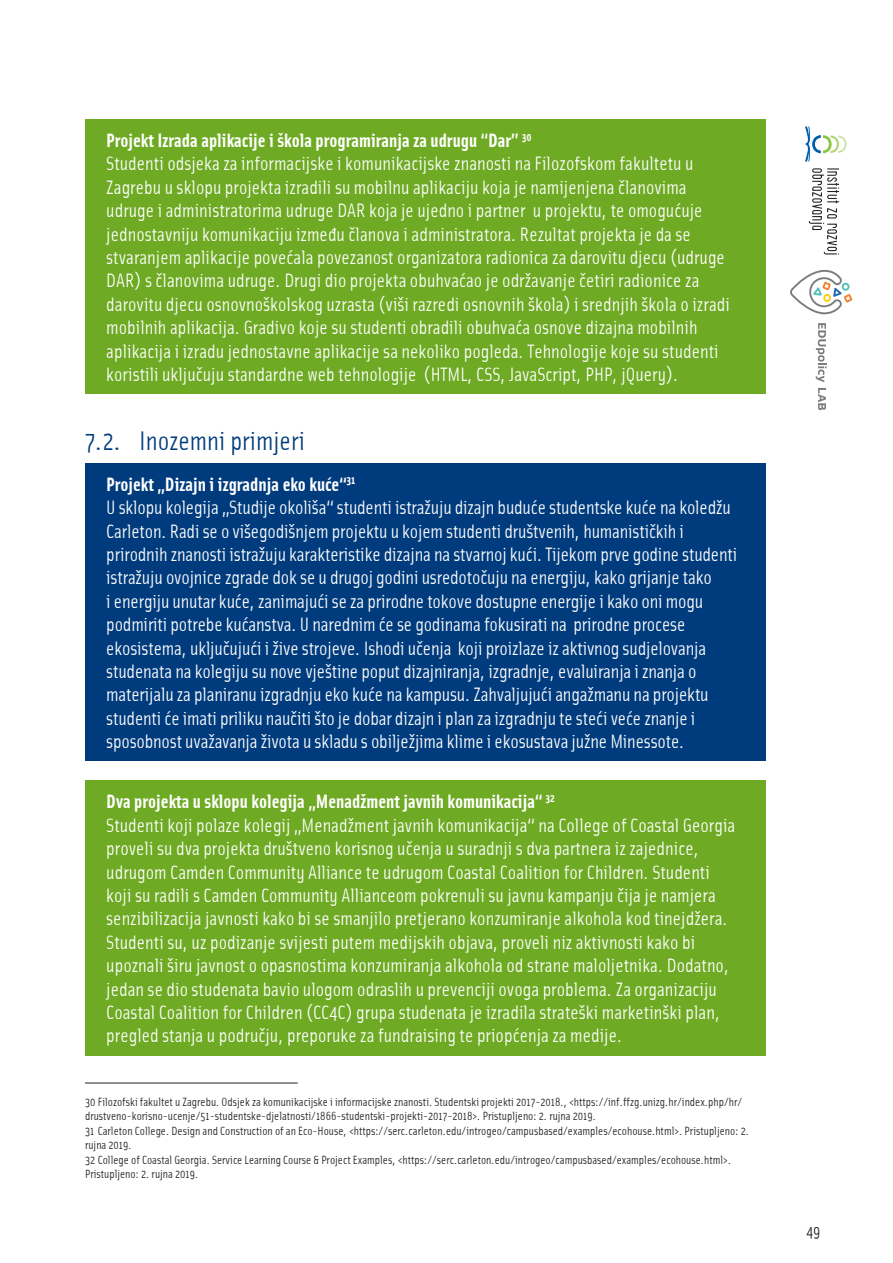
<style>
.page{position:relative;width:893px;height:1263px;background:#fff}
.page>*{position:absolute;margin:0;border:0;box-sizing:border-box;transform-origin:0 0}
.podnaslov{font:27px "Solex HR";color:#003c7d}
.zapamtiti{font:19.5px/23.4px "Solex HR";color:#fff}
.zapamtiti-2{font:19.5px "Solex HR Bold";color:#fff}
.t1{font:16.5px "Solex HR";color:#231f20}
.fusnota{font:12px/14.4px "Solex HR";color:#231f20}
</style>
<div class="page">
<svg style="left:805px;top:126px;width:41px;height:36px"></svg>
<svg style="left:809px;top:168px;width:30px;height:86px"></svg>
<svg style="left:816px;top:323px;width:11px;height:59px"></svg>
<svg style="left:818px;top:388px;width:8px;height:22px"></svg>
<svg style="left:790px;top:270px;width:62px;height:44px"></svg>
<div style="left:85px;top:119px;width:680px;height:41px;background:#6eaa23"></div>
<div style="left:85px;top:143px;width:680px;height:251px;background:#6eaa23"></div>
<div style="left:85px;top:463px;width:680px;height:40px;background:#003c7d"></div>
<div style="left:85px;top:486px;width:680px;height:275px;background:#003c7d"></div>
<div style="left:85px;top:780px;width:680px;height:41px;background:#6eaa23"></div>
<div style="left:85px;top:804px;width:680px;height:251px;background:#6eaa23"></div>
<hr style="left:85px;top:1082px;width:213px;height:1px;background:#231f20">
<p class="zapamtiti-2" style="left:106px;top:128px;width:427px">Projekt Izrada aplikacije i škola programiranja za udrugu “Dar” <sup>30</sup></p>
<p class="zapamtiti" style="left:106px;top:151px;width:625px">Studenti odsjeka za informacijske i komunikacijske znanosti na Filozofskom fakultetu u Zagrebu u sklopu projekta izradili su mobilnu aplikaciju koja je namijenjena članovima udruge i administratorima udruge DAR koja je ujedno i partner u projektu, te omogućuje jednostavniju komunikaciju između članova i administratora. Rezultat projekta je da se stvaranjem aplikacije povećala povezanost organizatora radionica za darovitu djecu (udruge DAR) s članovima udruge. Drugi dio projekta obuhvaćao je održavanje četiri radionice za darovitu djecu osnovnoškolskog uzrasta (viši razredi osnovnih škola) i srednjih škola o izradi mobilnih aplikacija. Gradivo koje su studenti obradili obuhvaća osnove dizajna mobilnih aplikacija i izradu jednostavne aplikacije sa nekoliko pogleda. Tehnologije koje su studenti koristili uključuju standardne web tehnologije (HTML, CSS, JavaScript, PHP, jQuery).</p>
<p class="podnaslov" style="left:85px;top:424px;width:222px">7.2. Inozemni primjeri</p>
<p class="zapamtiti-2" style="left:106px;top:471px;width:251px">Projekt „Dizajn i izgradnja eko kuće“<sup>31</sup></p>
<p class="zapamtiti" style="left:106px;top:495px;width:633px">U sklopu kolegija „Studije okoliša“ studenti istražuju dizajn buduće studentske kuće na koledžu Carleton. Radi se o višegodišnjem projektu u kojem studenti društvenih, humanističkih i prirodnih znanosti istražuju karakteristike dizajna na stvarnoj kući. Tijekom prve godine studenti istražuju ovojnice zgrade dok se u drugoj godini usredotočuju na energiju, kako grijanje tako<br>i energiju unutar kuće, zanimajući se za prirodne tokove dostupne energije i kako oni mogu podmiriti potrebe kućanstva. U narednim će se godinama fokusirati na prirodne procese ekosistema, uključujući i žive strojeve. Ishodi učenja koji proizlaze iz aktivnog sudjelovanja studenata na kolegiju su nove vještine poput dizajniranja, izgradnje, evaluiranja i znanja o materijalu za planiranu izgradnju eko kuće na kampusu. Zahvaljujući angažmanu na projektu studenti će imati priliku naučiti što je dobar dizajn i plan za izgradnju te steći veće znanje i sposobnost uvažavanja života u skladu s obilježjima klime i ekosustava južne Minessote.</p>
<p class="zapamtiti-2" style="left:106px;top:789px;width:450px">Dva projekta u sklopu kolegija „Menadžment javnih komunikacija“ <sup>32</sup></p>
<p class="zapamtiti" style="left:106px;top:812px;width:631px">Studenti koji polaze kolegij „Menadžment javnih komunikacija“ na College of Coastal Georgia proveli su dva projekta društveno korisnog učenja u suradnji s dva partnera iz zajednice, udrugom Camden Community Alliance te udrugom Coastal Coalition for Children. Studenti koji su radili s Camden Community Allianceom pokrenuli su javnu kampanju čija je namjera senzibilizacija javnosti kako bi se smanjilo pretjerano konzumiranje alkohola kod tinejdžera.<br>Studenti su, uz podizanje svijesti putem medijskih objava, proveli niz aktivnosti kako bi upoznali širu javnost o opasnostima konzumiranja alkohola od strane maloljetnika. Dodatno, jedan se dio studenata bavio ulogom odraslih u prevenciji ovoga problema. Za organizaciju Coastal Coalition for Children (CC4C) grupa studenata je izradila strateški marketinški plan, pregled stanja u području, preporuke za fundraising te priopćenja za medije.</p>
<p class="fusnota" style="left:85px;top:1094px;width:659px">30 Filozofski fakultet u Zagrebu. Odsjek za komunikacijske i informacijske znanosti. Studentski projekti 2017-2018., &lt;https://inf.ffzg.unizg.hr/index.php/hr/ drustveno-korisno-ucenje/51-studentske-djelatnosti/1866-studentski-projekti-2017-2018&gt;. Pristupljeno: 2. rujna 2019.</p>
<p class="fusnota" style="left:85px;top:1123px;width:665px">31 Carleton College. Design and Construction of an Eco-House, &lt;https://serc.carleton.edu/introgeo/campusbased/examples/ecohouse.html&gt;. Pristupljeno: 2. rujna 2019.</p>
<p class="fusnota" style="left:85px;top:1152px;width:648px">32 College of Coastal Georgia. Service Learning Course &amp; Project Examples, &lt;https://serc.carleton.edu/introgeo/campusbased/examples/ecohouse.html&gt;.<br>Pristupljeno: 2. rujna 2019.</p>
<p class="t1" style="left:806px;top:1220px;width:16px">49</p>
</div>
